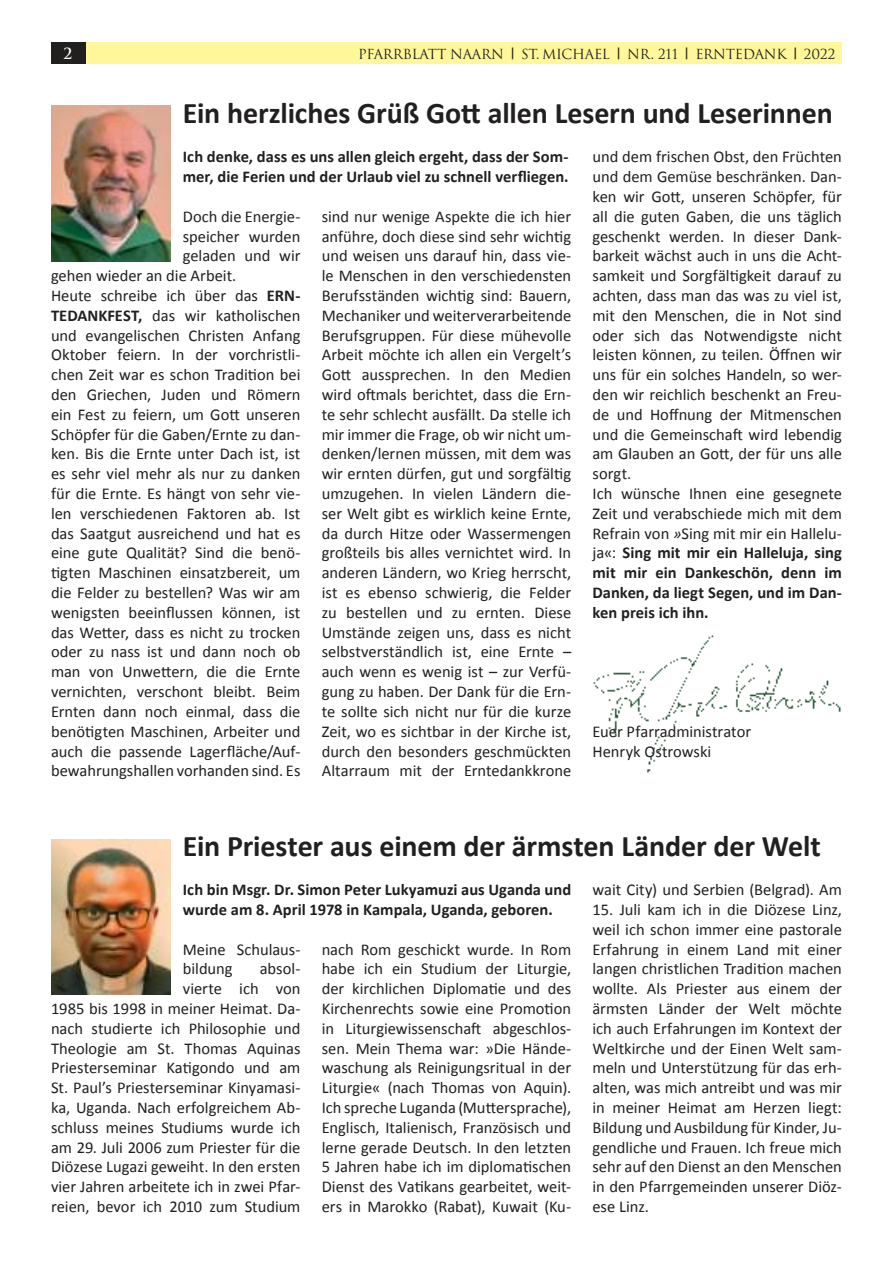
<style>
.page{position:relative;width:893px;height:1263px;background:#fff}
.page>*{position:absolute;margin:0;border:0;box-sizing:border-box;transform-origin:0 0}
.t1{font:700 30px "Calibri";letter-spacing:-.005em;color:#221f1f}
.t2{font:16.5px/19.8px "Calibri";letter-spacing:-.005em;color:#221f1f;text-align:justify}
.t3{font:700 16.5px/19.8px "Calibri";color:#221f1f}
.t4{font:700 15px "Trajan";color:#fff}
.t5{font:13.5px "Trajan";letter-spacing:-.02em;color:#221f1f}
.s1{font-family:"Calibri";font-weight:300}
.s2{font-weight:700}
.s3{font-style:italic}
</style>
<div class="page">
<div style="left:85px;top:43px;width:757px;height:21px;background:#fff799"></div>
<div style="left:51px;top:43px;width:34px;height:21px;background:#221f1f"></div>
<img style="left:593px;top:635px;width:248px;height:138px">
<img style="left:51px;top:105px;width:119px;height:156px">
<img style="left:51px;top:839px;width:119px;height:155px">
<p class="t4" style="left:64px;top:45px;width:10px">2</p>
<p class="t5" style="left:358px;top:46px;width:479px">PFARRBLATT NAARN <span class="s1">|</span> ST. MICHAEL <span class="s1">|</span> NR. 211 <span class="s1">|</span> ERNTEDANK <span class="s1">|</span> 2022</p>
<h1 class="t1" style="left:183px;top:94px;width:651px">Ein herzliches Grüß Gott allen Lesern und Leserinnen</h1>
<p class="t3" style="left:183px;top:147px;width:387px">Ich denke, dass es uns allen gleich ergeht, dass der Som&shy;mer, die Ferien und der Urlaub viel zu schnell verfliegen.</p>
<p class="t2" style="left:183px;top:207px;width:119px">Doch die Energie-</p>
<p class="t2" style="left:183px;top:227px;width:119px">speicher wurden</p>
<p class="t2" style="left:183px;top:246px;width:119px">geladen und wir</p>
<p class="t2" style="left:51px;top:266px;width:187px">gehen wieder an die Arbeit.</p>
<p class="t2" style="left:51px;top:286px;width:251px">Heute schreibe ich über das <span class="s2">ERN-</span></p>
<p class="t2" style="left:51px;top:306px;width:251px"><span class="s2">TEDANKFEST,</span> das wir katholischen</p>
<p class="t2" style="left:51px;top:326px;width:251px">und evangelischen Christen Anfang</p>
<p class="t2" style="left:51px;top:345px;width:251px">Oktober feiern. In der vorchristli-</p>
<p class="t2" style="left:51px;top:365px;width:251px">chen Zeit war es schon Tradition bei</p>
<p class="t2" style="left:51px;top:385px;width:251px">den Griechen, Juden und Römern</p>
<p class="t2" style="left:51px;top:404px;width:251px">ein Fest zu feiern, um Gott unseren</p>
<p class="t2" style="left:51px;top:425px;width:251px">Schöpfer für die Gaben/Ernte zu dan-</p>
<p class="t2" style="left:51px;top:444px;width:251px">ken. Bis die Ernte unter Dach ist, ist</p>
<p class="t2" style="left:51px;top:464px;width:251px">es sehr viel mehr als nur zu danken</p>
<p class="t2" style="left:51px;top:484px;width:251px">für die Ernte. Es hängt von sehr vie-</p>
<p class="t2" style="left:51px;top:504px;width:251px">len verschiedenen Faktoren ab. Ist</p>
<p class="t2" style="left:51px;top:524px;width:251px">das Saatgut ausreichend und hat es</p>
<p class="t2" style="left:51px;top:543px;width:251px">eine gute Qualität? Sind die benö-</p>
<p class="t2" style="left:51px;top:563px;width:251px">tigten Maschinen einsatzbereit, um</p>
<p class="t2" style="left:51px;top:583px;width:251px">die Felder zu bestellen? Was wir am</p>
<p class="t2" style="left:51px;top:602px;width:251px">wenigsten beeinflussen können, ist</p>
<p class="t2" style="left:51px;top:622px;width:251px">das Wetter, dass es nicht zu trocken</p>
<p class="t2" style="left:51px;top:642px;width:251px">oder zu nass ist und dann noch ob</p>
<p class="t2" style="left:51px;top:662px;width:251px">man von Unwettern, die die Ernte</p>
<p class="t2" style="left:51px;top:682px;width:251px">vernichten, verschont bleibt. Beim</p>
<p class="t2" style="left:51px;top:702px;width:251px">Ernten dann noch einmal, dass die</p>
<p class="t2" style="left:51px;top:721px;width:251px">benötigten Maschinen, Arbeiter und</p>
<p class="t2" style="left:51px;top:741px;width:251px">auch die passende Lagerfläche/Auf-</p>
<p class="t2" style="left:51px;top:761px;width:251px">bewahrungshallen vorhanden sind. Es</p>
<p class="t2" style="left:592px;top:147px;width:251px;text-align:left">und dem frischen Obst, den Früchten und dem Gemüse beschränken. Dan&shy;ken wir Gott, unseren Schöpfer, für all die guten Gaben, die uns täglich geschenkt werden. In dieser Dank&shy;barkeit wächst auch in uns die Acht&shy;samkeit und Sorgfältigkeit darauf zu achten, dass man das was zu viel ist, mit den Menschen, die in Not sind oder sich das Notwendigste nicht leisten können, zu teilen. Öffnen wir uns für ein solches Handeln, so wer&shy;den wir reichlich beschenkt an Freu&shy;de und Hoffnung der Mitmenschen und die Gemeinschaft wird lebendig am Glauben an Gott, der für uns alle sorgt.<br>Ich wünsche Ihnen eine gesegnete<br>Zeit und verabschiede mich mit dem<br>Refrain von <span class="s3">»</span>Sing mit mir ein Hallelu&shy;ja«: <span class="s2">Sing mit mir ein Halleluja, sing mit mir ein Dankeschön, denn im<br>Danken, da liegt Segen, und im Dan&shy;ken preis ich ihn.</span></p>
<p class="t2" style="left:322px;top:207px;width:251px">sind nur wenige Aspekte die ich hier anführe, doch diese sind sehr wichtig und weisen uns darauf hin, dass vie&shy;le Menschen in den verschiedensten Berufsständen wichtig sind: Bauern, Mechaniker und weiterverarbeitende Berufsgruppen. Für diese mühevolle Arbeit möchte ich allen ein Vergelt’s Gott aussprechen. In den Medien wird oftmals berichtet, dass die Ern&shy;te sehr schlecht ausfällt. Da stelle ich mir immer die Frage, ob wir nicht um&shy;denken/lernen müssen, mit dem was wir ernten dürfen, gut und sorgfältig umzugehen. In vielen Ländern die&shy;ser Welt gibt es wirklich keine Ernte, da durch Hitze oder Wassermengen großteils bis alles vernichtet wird. In anderen Ländern, wo Krieg herrscht, ist es ebenso schwierig, die Felder zu bestellen und zu ernten. Diese Umstände zeigen uns, dass es nicht selbstverständlich ist, eine Ernte – auch wenn es wenig ist – zur Verfü&shy;gung zu haben. Der Dank für die Ern&shy;te sollte sich nicht nur für die kurze Zeit, wo es sichtbar in der Kirche ist, durch den besonders geschmückten Altarraum mit der Erntedankkrone</p>
<p class="t2" style="left:592px;top:722px;width:160px">Euer Pfarradministrator<br>Henryk Ostrowski</p>
<h1 class="t1" style="left:183px;top:826px;width:639px">Ein Priester aus einem der ärmsten Länder der Welt</h1>
<p class="t3" style="left:183px;top:880px;width:390px">Ich bin Msgr. Dr. Simon Peter Lukyamuzi aus Uganda und wurde am 8. April 1978 in Kampala, Uganda, geboren.</p>
<p class="t2" style="left:183px;top:939px;width:119px">Meine Schulaus&shy;bildung</p>
<p class="t2" style="left:592px;top:880px;width:251px">wait City) und Serbien (Belgrad). Am</p>
<p class="t2" style="left:592px;top:900px;width:251px">15. Juli kam ich in die Diözese Linz, weil ich schon immer eine pastorale Erfahrung in einem Land mit einer langen christlichen Tradition machen wollte. Als Priester aus einem der ärmsten Länder der Welt möchte ich auch Erfahrungen im Kontext der Weltkirche und der Einen Welt sam&shy;meln und Unterstützung für das erh&shy;alten, was mich antreibt und was mir in meiner Heimat am Herzen liegt:<br>Bildung und Ausbildung für Kinder, Ju&shy;gendliche und Frauen. Ich freue mich sehr auf den Dienst an den Menschen in den Pfarrgemeinden unserer Diöz&shy;ese Linz.</p>
<p class="t2" style="left:322px;top:939px;width:251px">nach Rom geschickt wurde. In Rom habe ich ein Studium der Liturgie, der kirchlichen Diplomatie und des Kirchenrechts sowie eine Promotion in Liturgiewissenschaft abgeschlos&shy;sen. Mein Thema war: »Die Hände&shy;waschung als Reinigungsritual in der Liturgie« (nach Thomas von Aquin).<br>Ich spreche Luganda (Muttersprache), Englisch, Italienisch, Französisch und lerne gerade Deutsch. In den letzten 5 Jahren habe ich im diplomatischen Dienst des Vatikans gearbeitet, weit&shy;ers in Marokko (Rabat), Kuwait (Ku-</p>
<p class="t2" style="left:51px;top:959px;width:251px;text-align:right">absol-<br>vier te ich von<br>1985 bis 1998 in meiner Heimat. Da&shy;nach studierte ich Philosophie und<br>Theologie am St. Thomas Aquinas<br>Priesterseminar Katigondo und am<br>St. Paul’s Priesterseminar Kinyamasi&shy;ka, Uganda. Nach erfolgreichem Ab&shy;schluss meines Studiums wurde ich am 29. Juli 2006 zum Priester für die<br>Diözese Lugazi geweiht. In den ersten vier Jahren arbeitete ich in zwei Pfar&shy;reien, bevor ich 2010 zum Studium</p>
</div>
